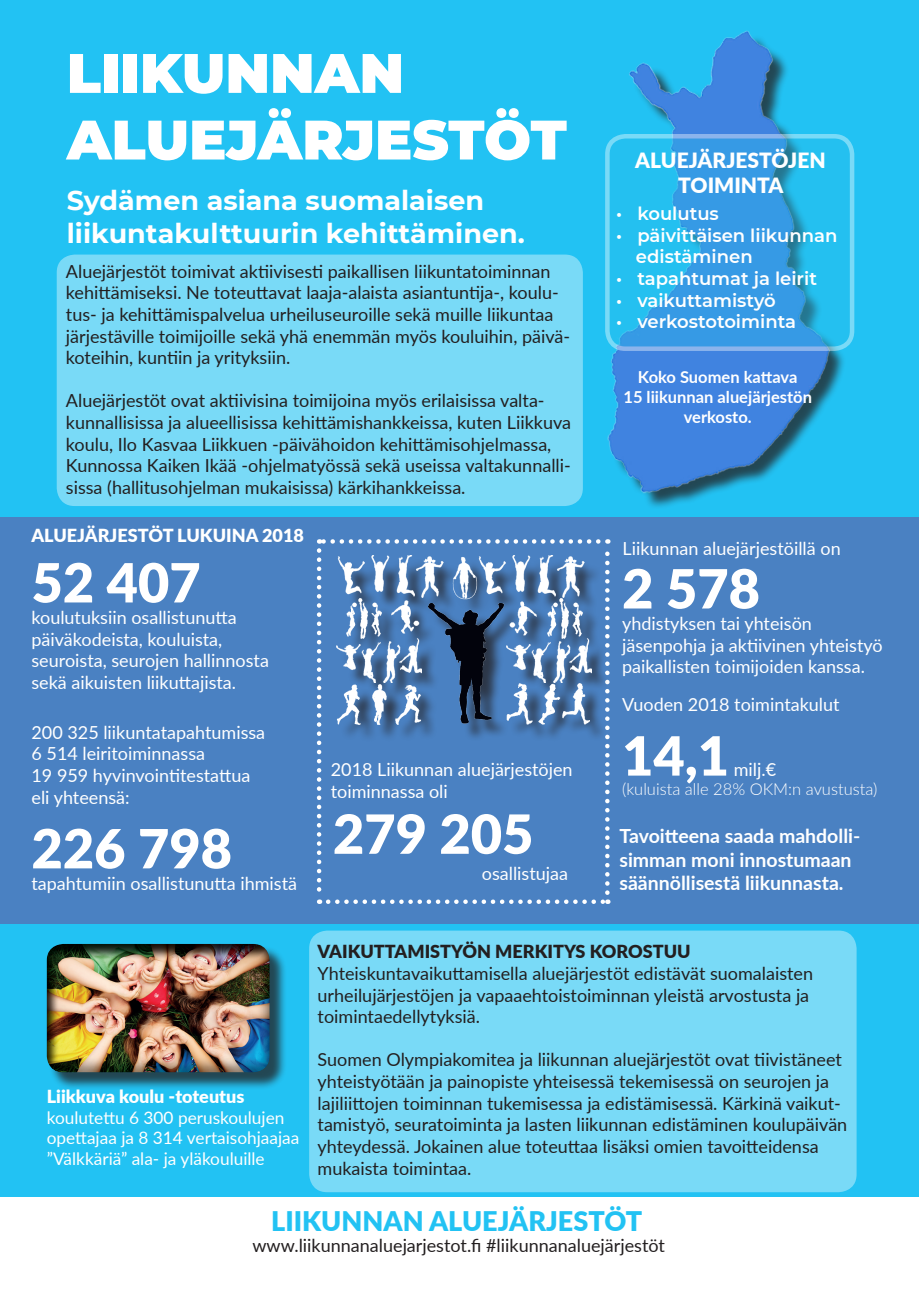
<style>
.page{position:relative;width:919px;height:1289px;background:#fff}
.page>*{position:absolute;margin:0;border:0;box-sizing:border-box;transform-origin:0 0}
.t1{font:900 55.5px/66.6px "Montserrat";color:#fff}
.t2{font:900 54px "Lato";color:#fff}
.t3{font:700 27px/32.4px "Montserrat";color:#fff}
.t4{font:900 27px "Lato";color:#22c2f3}
.t5{font:900 21px/25.2px "Lato";color:#fff;text-align:center}
.t6{font:700 19.5px/23.4px "Lato";color:#fff}
.t7{font:18px/21.6px "Lato";color:#231f20}
.t8{font:18px/21.6px "Lato";color:#fff}
.t9{font:600 18px/21.6px "Montserrat";color:#fff}
.t10{font:900 18px "Lato";color:#fff}
.t11{font:900 18px "Lato";color:#231f20}
.t12{font:17.25px/20.7px "Lato";color:#fff}
.t13{font:700 16.5px/19.8px "Lato";color:#fff;text-align:center}
.t14{font:300 16.5px "Lato";color:#fff}
</style>
<div class="page">
<div style="left:0;top:0;width:918px;height:1288px;background:#22c2f3"></div>
<div style="left:57px;top:254px;width:526px;height:252px;background:#79daf7;border-radius:18px"></div>
<div style="left:611px;top:34px;width:236px;height:474px;background:#231f20;opacity:.75"></div>
<img style="left:607px;top:30px;width:234px;height:469px">
<div style="left:0;top:517px;width:918px;height:406px;background:#4a81c2"></div>
<div style="left:0;top:1197px;width:918px;height:91px;background:#fff"></div>
<div style="left:309px;top:930px;width:547px;height:262px;background:#79daf7;border-radius:18px"></div>
<svg style="left:317px;top:550px;width:4px;height:354px"></svg>
<svg style="left:328px;top:899px;width:280px;height:5px"></svg>
<svg style="left:605px;top:539px;width:4px;height:353px"></svg>
<svg style="left:319px;top:539px;width:279px;height:4px"></svg>
<div style="left:339px;top:558px;width:270px;height:184px;background:#231f20;opacity:.75"></div>
<img style="left:337px;top:555px;width:107px;height:42px">
<img style="left:336px;top:637px;width:85px;height:88px">
<img style="left:477px;top:555px;width:107px;height:42px">
<img style="left:506px;top:637px;width:85px;height:88px">
<img style="left:429px;top:603px;width:77px;height:122px">
<img style="left:344px;top:597px;width:38px;height:43px">
<img style="left:545px;top:597px;width:39px;height:43px">
<img style="left:391px;top:597px;width:31px;height:40px">
<img style="left:506px;top:599px;width:31px;height:39px">
<img style="left:451px;top:557px;width:26px;height:45px">
<div style="left:49px;top:946px;width:238px;height:143px;background:#231f20;opacity:.75"></div>
<div style="left:45px;top:941px;width:225px;height:132px;background:#231f20;opacity:.75"></div>
<svg style="left:607px;top:136px;width:245px;height:213px;fill:#359ae5"></svg>
<div style="left:605px;top:134px;width:249px;height:217px;border:4px solid #fff;border-radius:18px"></div>
<p class="t1" style="left:67px;top:36px;width:501px">LIIKUNNAN<br>ALUEJÄRJESTÖT</p>
<p class="t3" style="left:67px;top:183px;width:459px">Sydämen asiana suomalaisen liikuntakulttuurin kehittäminen.</p>
<p class="t7" style="left:66px;top:260px;width:505px">Aluejärjestöt toimivat aktiivisesti paikallisen liikuntatoiminnan kehittämiseksi. Ne toteuttavat laaja-alaista asiantuntija-, koulu&shy;tus- ja kehittämispalvelua urheiluseuroille sekä muille liikuntaa järjestäville toimijoille sekä yhä enemmän myös kouluihin, päivä&shy;koteihin, kuntiin ja yrityksiin.</p>
<p class="t7" style="left:66px;top:389px;width:506px">Aluejärjestöt ovat aktiivisina toimijoina myös erilaisissa valta&shy;kunnallisissa ja alueellisissa kehittämishankkeissa, kuten Liikkuva koulu, Ilo Kasvaa Liikkuen -päivähoidon kehittämisohjelmassa, Kunnossa Kaiken Ikää -ohjelmatyössä sekä useissa valtakunnalli&shy;sissa (hallitusohjelman mukaisissa) kärkihankkeissa.</p>
<p class="t10" style="left:31px;top:522px;width:274px">ALUEJÄRJESTÖT LUKUINA 2018</p>
<p class="t2" style="left:31px;top:542px;width:171px">52 407</p>
<p class="t8" style="left:31px;top:606px;width:207px">koulutuksiin osallistunutta</p>
<p class="t8" style="left:31px;top:627px;width:239px">päiväkodeista, kouluista, seuroista, seurojen hallinnosta sekä aikuisten liikuttajista.</p>
<p class="t8" style="left:31px;top:720px;width:235px">200 325 liikuntatapahtumissa<br>6 514 leiritoiminnassa</p>
<p class="t8" style="left:31px;top:763px;width:220px">19 959 hyvinvointitestattua</p>
<p class="t8" style="left:31px;top:785px;width:100px">eli yhteensä:</p>
<p class="t2" style="left:31px;top:808px;width:202px">226 798</p>
<p class="t8" style="left:31px;top:871px;width:267px">tapahtumiin osallistunutta ihmistä</p>
<p class="t8" style="left:331px;top:758px;width:243px">2018 Liikunnan aluejärjestöjen toiminnassa oli</p>
<p class="t2" style="left:333px;top:793px;width:202px">279 205</p>
<p class="t8" style="left:482px;top:862px;width:88px">osallistujaa</p>
<p class="t5" style="left:635px;top:147px;width:192px">ALUEJÄRJESTÖJEN<br>TOIMINTA</p>
<p class="t9" style="left:616px;top:202px;width:104px">• koulutus</p>
<p class="t9" style="left:636px;top:224px;width:203px;text-indent:-20px">• päivittäisen liikunnan edistäminen</p>
<p class="t9" style="left:616px;top:267px;width:202px">• tapahtumat ja leirit</p>
<p class="t9" style="left:616px;top:289px;width:161px">• vaikuttamistyö</p>
<p class="t9" style="left:616px;top:310px;width:182px">• verkostotoiminta</p>
<p class="t13" style="left:623px;top:367px;width:190px">Koko Suomen kattava<br>15 liikunnan aluejärjestön verkosto.</p>
<p class="t8" style="left:622px;top:537px;width:220px">Liikunnan aluejärjestöillä on</p>
<p class="t2" style="left:622px;top:548px;width:139px">2 578</p>
<p class="t8" style="left:622px;top:612px;width:262px">yhdistyksen tai yhteisön jäsenpohja ja aktiivinen yhteistyö paikallisten toimijoiden kanssa.</p>
<p class="t8" style="left:622px;top:692px;width:219px">Vuoden 2018 toimintakulut</p>
<p class="t2" style="left:622px;top:715px;width:108px">14,1</p>
<p class="t8" style="left:733px;top:757px;width:44px">milj.€</p>
<p class="t14" style="left:622px;top:778px;width:257px">(kuluista alle 28% OKM:n avustusta)</p>
<p class="t6" style="left:619px;top:823px;width:242px">Tavoitteena saada mahdolli&shy;simman moni innostumaan säännöllisestä liikunnasta.</p>
<p class="t10" style="left:47px;top:1082px;width:199px">Liikkuva koulu -toteutus</p>
<p class="t12" style="left:47px;top:1106px;width:254px">koulutettu 6 300 peruskoulujen opettajaa ja 8 314 vertaisohjaajaa ”Välkkäriä” ala- ja yläkouluille</p>
<p class="t11" style="left:317px;top:938px;width:374px">VAIKUTTAMISTYÖN MERKITYS KOROSTUU</p>
<p class="t7" style="left:317px;top:961px;width:497px">Yhteiskuntavaikuttamisella aluejärjestöt edistävät suomalaisten urheilujärjestöjen ja vapaaehtoistoiminnan yleistä arvostusta ja toimintaedellytyksiä.</p>
<p class="t7" style="left:317px;top:1048px;width:531px">Suomen Olympiakomitea ja liikunnan aluejärjestöt ovat tiivistäneet yhteistyötään ja painopiste yhteisessä tekemisessä on seurojen ja lajiliittojen toiminnan tukemisessa ja edistämisessä. Kärkinä vaikut&shy;tamistyö, seuratoiminta ja lasten liikunnan edistäminen koulupäivän yhteydessä. Jokainen alue toteuttaa lisäksi omien tavoitteidensa mukaista toimintaa.</p>
<p class="t4" style="left:271px;top:1200px;width:372px">LIIKUNNAN ALUEJÄRJESTÖT</p>
<p class="t7" style="left:252px;top:1234px;width:414px">www.liikunnanaluejarjestot.fi #liikunnanaluejärjestöt</p>
</div>
